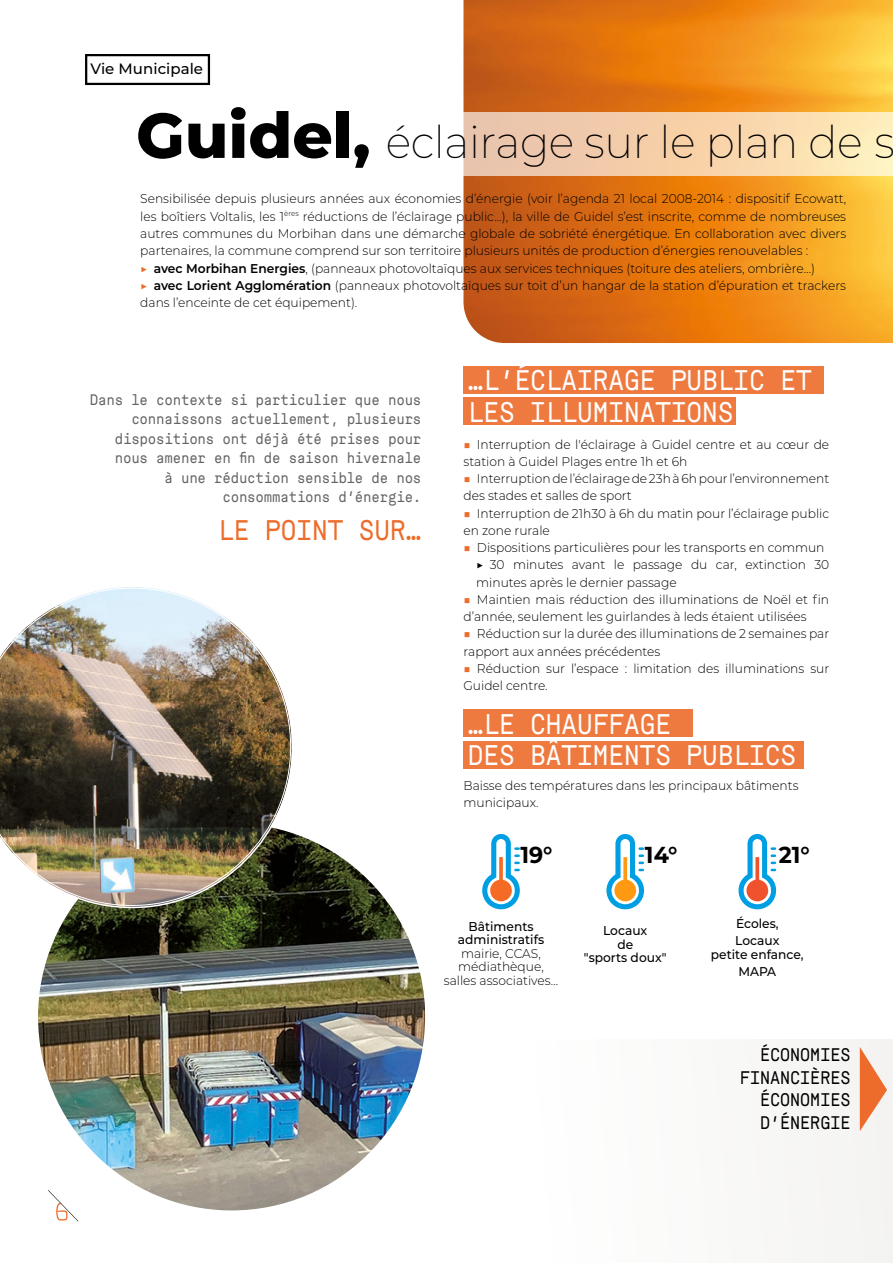
<style>
.page{position:relative;width:893px;height:1263px;background:#fff}
.page>*{position:absolute;margin:0;border:0;box-sizing:border-box;transform-origin:0 0}
.t1{font:200 45px "Montserrat";letter-spacing:-.01em;color:#000;scale:.96 1}
.t2{font:28.05px/32px "ASM";color:#fff;scale:.9 1}
.t3{font:28.05px "ASM";color:#ed6c2b;scale:.9 1}
.t4{font:700 23.1px "Montserrat";color:#000;scale:.96 1}
.t5{font:18px/22.5px "ASM";color:#000;text-align:right;scale:.9 1}
.t6{font:15px/19.5px "ASM";letter-spacing:-.02em;color:#646363;text-align:right;scale:.92 1}
.t7{font:500 15px "Montserrat";letter-spacing:.005em;color:#000}
.t8{font:300 12.75px/17.2px "Montserrat";color:#000;scale:.96 1}
.t9{font:500 12.75px/13.5px "Montserrat";color:#000;text-align:center;scale:.96 1}
.s1{font-weight:800;font-size:63.15px}
.s2{color:#ed6c2b}
.s3{font-weight:600}
.s4{font-weight:800}
</style>
<div class="page">
<svg style="left:367px;top:1039px;width:526px;height:224px"></svg>
<div style="left:85px;top:54px;width:125px;height:31px;border:2px solid #000"></div>
<div style="left:463px;top:366px;width:360px;height:27px;background:#ee7a40"></div>
<div style="left:463px;top:398px;width:273px;height:27px;background:#ee7a40"></div>
<div style="left:463px;top:710px;width:230px;height:27px;background:#ee7a40"></div>
<div style="left:463px;top:741px;width:341px;height:27px;background:#ee7a40"></div>
<img style="left:38px;top:823px;width:387px;height:387px;border-radius:194px">
<img style="left:0;top:588px;width:291px;height:318px">
<img style="left:463px;top:0;width:430px;height:343px">
<svg style="left:463px;top:112px;width:430px;height:63px;background:#f5d3ae"></svg>
<svg style="left:482px;top:834px;width:38px;height:76px"></svg>
<svg style="left:606px;top:834px;width:39px;height:76px"></svg>
<svg style="left:738px;top:834px;width:39px;height:76px"></svg>
<svg style="left:860px;top:1047px;width:27px;height:84px"></svg>
<svg style="left:48px;top:1190px;width:30px;height:32px"></svg>
<p class="t7" style="left:91px;top:59px;width:114px">Vie Municipale</p>
<h1 class="t1" style="left:136px;top:112px;width:792px"><span class="s1">Guidel,</span> éclairage sur le plan de s</h1>
<p class="t8" style="left:140px;top:190px;width:737px">Sensibilisée depuis plusieurs années aux économies d’énergie (voir l’agenda 21 local 2008-2014 : dispositif Ecowatt, les boîtiers Voltalis, les 1<sup>ères</sup> réductions de l’éclairage public…), la ville de Guidel s’est inscrite, comme de nombreuses autres communes du Morbihan dans une démarche globale de sobriété énergétique. En collaboration avec divers partenaires, la commune comprend sur son territoire plusieurs unités de production d’énergies renouvelables :<br><span class="s2">▶</span> <span class="s3">avec Morbihan Energies</span>, (panneaux photovoltaïques aux services techniques (toiture des ateliers, ombrière…)<br><span class="s2">▶</span> <span class="s3">avec Lorient Agglomération</span> (panneaux photovoltaïques sur toit d’un hangar de la station d’épuration et trackers dans l’enceinte de cet équipement).</p>
<p class="t6" style="left:90px;top:389px;width:362px">Dans le contexte si particulier que nous connaissons actuellement, plusieurs dispositions ont déjà été prises pour nous amener en fin de saison hivernale<br>à une réduction sensible de nos consommations d’énergie.</p>
<h2 class="t3" style="left:218px;top:513px;width:227px">LE POINT SUR…</h2>
<h2 class="t2" style="left:468px;top:364px;width:384px">…L’ÉCLAIRAGE PUBLIC ET<br>LES ILLUMINATIONS</h2>
<p class="t8" style="left:463px;top:435px;width:382px"><span class="s2">■</span> Interruption de l'éclairage à Guidel centre et au cœur de station à Guidel Plages entre 1h et 6h</p>
<p class="t8" style="left:463px;top:470px;width:382px"><span class="s2">■</span> Interruption de l’éclairage de 23h à 6h pour l’environnement des stades et salles de sport</p>
<p class="t8" style="left:463px;top:504px;width:382px"><span class="s2">■</span> Interruption de 21h30 à 6h du matin pour l’éclairage public en zone rurale</p>
<p class="t8" style="left:476px;top:539px;width:369px;text-indent:-13px"><span class="s2">■</span> Dispositions particulières pour les transports en commun <span class="s4">▶</span> 30 minutes avant le passage du car, extinction 30 minutes après le dernier passage</p>
<p class="t8" style="left:463px;top:590px;width:382px"><span class="s2">■</span> Maintien mais réduction des illuminations de Noël et fin d’année, seulement les guirlandes à leds étaient utilisées</p>
<p class="t8" style="left:463px;top:625px;width:382px"><span class="s2">■</span> Réduction sur la durée des illuminations de 2 semaines par rapport aux années précédentes</p>
<p class="t8" style="left:463px;top:659px;width:382px"><span class="s2">■</span> Réduction sur l’espace : limitation des illuminations sur<br>Guidel centre.</p>
<h2 class="t2" style="left:468px;top:708px;width:366px;line-height:30.6px">…LE CHAUFFAGE<br>DES BÂTIMENTS PUBLICS</h2>
<p class="t8" style="left:463px;top:776px;width:350px">Baisse des températures dans les principaux bâtiments municipaux.</p>
<h3 class="t4" style="left:520px;top:838px;width:35px">19°</h3>
<h3 class="t4" style="left:645px;top:838px;width:35px">14°</h3>
<h3 class="t4" style="left:779px;top:838px;width:34px">21°</h3>
<p class="t9" style="left:458px;top:919px;width:91px">Bâtiments administratifs</p>
<p class="t8" style="left:444px;top:946px;width:120px;line-height:13.5px;text-align:center">mairie, CCAS, médiathèque, salles associatives…</p>
<p class="t9" style="left:584px;top:923px;width:88px">Locaux<br>de<br>"sports doux"</p>
<p class="t9" style="left:735px;top:914px;width:48px;line-height:17.2px;text-align:left">Écoles,<br>Locaux</p>
<p class="t9" style="left:711px;top:945px;width:98px;line-height:17.2px">petite enfance,<br>MAPA</p>
<h3 class="t5" style="left:740px;top:1043px;width:124px">ÉCONOMIES<br>FINANCIÈRES<br>ÉCONOMIES<br>D’ÉNERGIE</h3>
</div>
